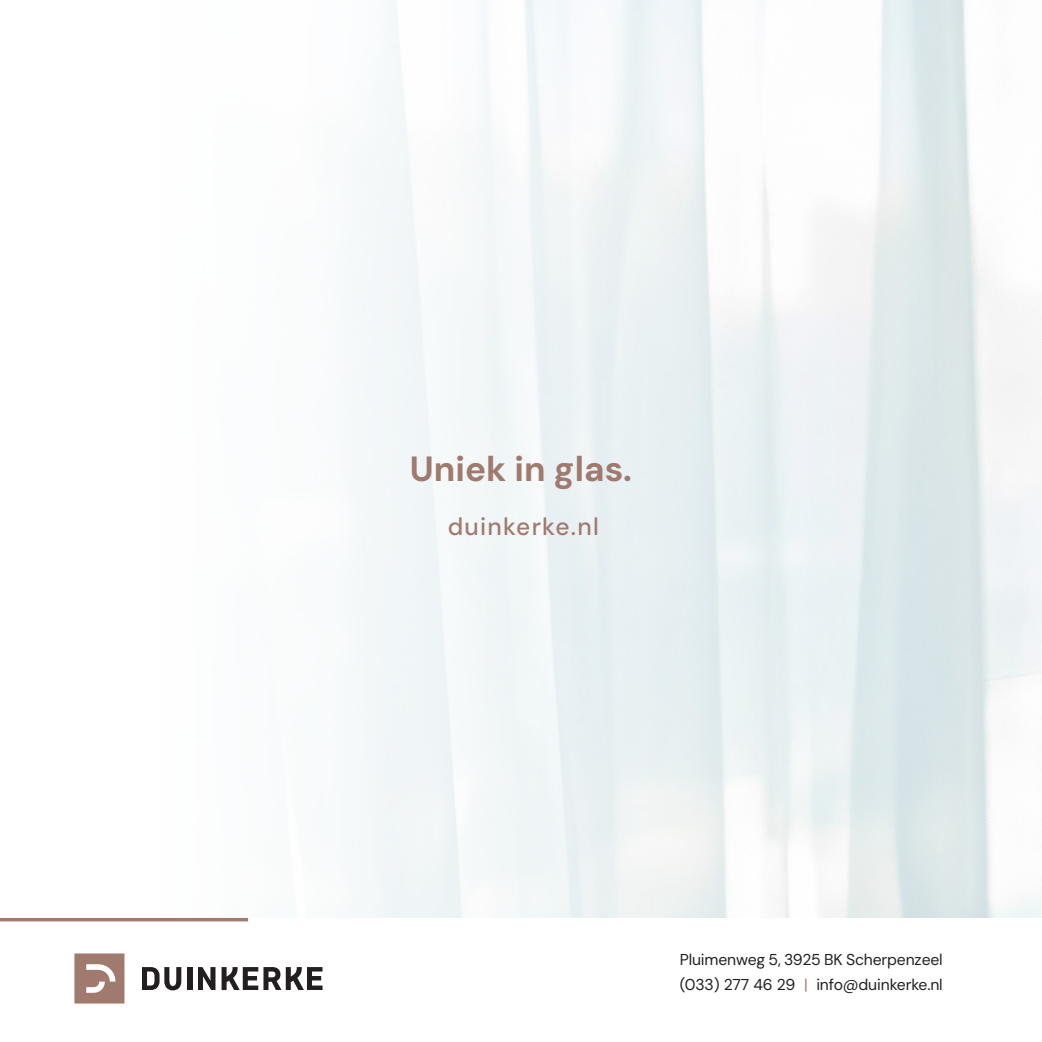
<style>
.page{position:relative;width:1042px;height:1042px;background:#fff}
.page>*{position:absolute;margin:0;border:0;box-sizing:border-box;transform-origin:0 0}
.t1{font:700 35px "DM Sans";color:#a07a6e}
.t2{font:500 24.5px "DM Sans";letter-spacing:.05em;color:#a07a6e}
.t3{font:15.75px "DM Sans";letter-spacing:-.01em;color:#231f20}
.s1{color:#a07a6e}
</style>
<div class="page">
<hr style="left:0;top:918px;width:248px;height:3px;background:#a07a6e">
<div style="left:74px;top:953px;width:50px;height:50px;background:#a07a6e"></div>
<svg style="left:86px;top:964px;width:29px;height:29px"></svg>
<svg style="left:142px;top:967px;width:39px;height:23px"></svg>
<div style="left:187px;top:967px;width:5px;height:23px;background:#231f20"></div>
<svg style="left:198px;top:967px;width:17px;height:23px"></svg>
<svg style="left:222px;top:967px;width:100px;height:23px"></svg>
<p class="t1" style="left:410px;top:447px;width:224px">Uniek in glas.</p>
<p class="t2" style="left:448px;top:511px;width:153px">duinkerke.nl</p>
<p class="t3" style="left:680px;top:950px;width:264px">Pluimenweg 5, 3925 BK Scherpenzeel</p>
<p class="t3" style="left:680px;top:974px;width:264px">(033) 277 46 29 <span class="s1">|</span> info@duinkerke.nl</p>
</div>
